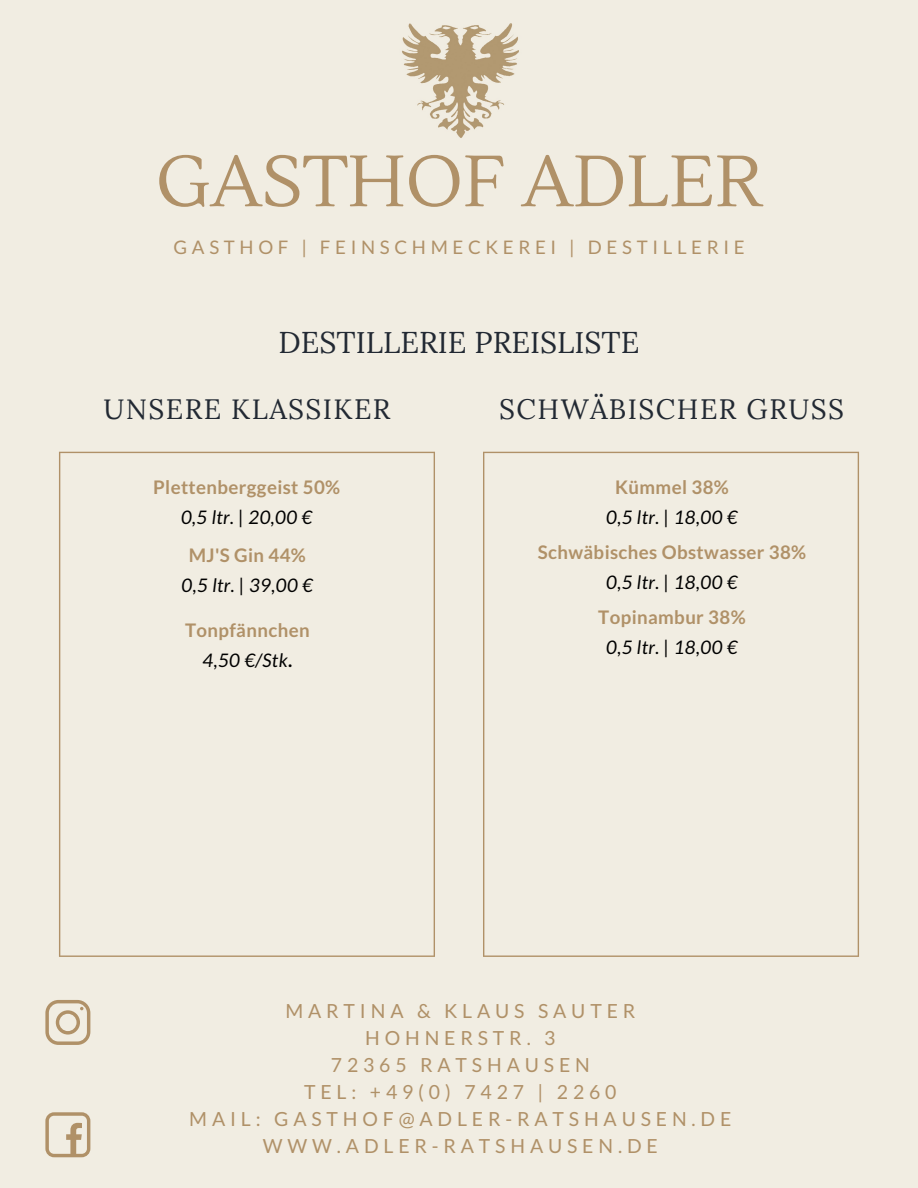
<style>
.page{position:relative;width:918px;height:1188px;background:#f1ede2}
.page>*{position:absolute;margin:0;border:0;box-sizing:border-box;transform-origin:0 0}
.t1{font:72px "Lustria";color:#b09168}
.t2{font:30px "Lora";color:#222933}
.t3{font:28.05px "Lora";letter-spacing:.05em;color:#222933}
.t4{font:19.5px "Lato";letter-spacing:.25em;color:#b09168}
.t5{font:700 18.75px "Lato";letter-spacing:.02em;color:#b09168}
.t6{font:italic 18.75px "Lato";letter-spacing:.02em;color:#000}
.t7{font:18.75px "Lato";letter-spacing:.25em;color:#b09168}
.s1{font-weight:700;font-style:normal}
</style>
<div class="page">
<svg style="left:59px;top:452px;width:376px;height:505px"></svg>
<svg style="left:483px;top:452px;width:376px;height:505px"></svg>
<svg style="left:45px;top:1000px;width:45px;height:45px"></svg>
<svg style="left:45px;top:1112px;width:45px;height:45px"></svg>
<img style="left:402px;top:24px;width:117px;height:114px">
<p class="t1" style="left:156px;top:137px;width:609px">GASTHOF ADLER</p>
<p class="t7" style="left:174px;top:235px;width:573px">GASTHOF | FEINSCHMECKEREI | DESTILLERIE</p>
<p class="t2" style="left:279px;top:323px;width:362px">DESTILLERIE PREISLISTE</p>
<p class="t3" style="left:103px;top:391px;width:289px">UNSERE KLASSIKER</p>
<p class="t3" style="left:499px;top:391px;width:346px">SCHWÄBISCHER GRUSS</p>
<p class="t5" style="left:153px;top:475px;width:189px">Plettenberggeist 50%</p>
<p class="t6" style="left:181px;top:505px;width:133px">0,5 ltr. | 20,00 €</p>
<p class="t5" style="left:189px;top:544px;width:119px">MJ'S Gin 44%</p>
<p class="t6" style="left:182px;top:574px;width:133px">0,5 ltr. | 39,00 €</p>
<p class="t5" style="left:185px;top:619px;width:126px">Tonpfännchen</p>
<p class="t6" style="left:202px;top:649px;width:91px">4,50 €/Stk<span class="s1">.</span></p>
<p class="t5" style="left:615px;top:475px;width:115px">Kümmel 38%</p>
<p class="t6" style="left:606px;top:505px;width:133px">0,5 ltr. | 18,00 €</p>
<p class="t5" style="left:538px;top:540px;width:270px">Schwäbisches Obstwasser 38%</p>
<p class="t6" style="left:606px;top:571px;width:133px">0,5 ltr. | 18,00 €</p>
<p class="t5" style="left:598px;top:605px;width:149px">Topinambur 38%</p>
<p class="t6" style="left:606px;top:636px;width:133px">0,5 ltr. | 18,00 €</p>
<p class="t4" style="left:285px;top:999px;width:351px">MARTINA &amp; KLAUS SAUTER</p>
<p class="t4" style="left:365px;top:1026px;width:192px">HOHNERSTR. 3</p>
<p class="t4" style="left:331px;top:1053px;width:260px">72365 RATSHAUSEN</p>
<p class="t4" style="left:304px;top:1079px;width:314px">TEL: +49(0) 7427 | 2260</p>
<p class="t4" style="left:189px;top:1106px;width:544px">MAIL: GASTHOF@ADLER-RATSHAUSEN.DE</p>
<p class="t4" style="left:263px;top:1133px;width:396px">WWW.ADLER-RATSHAUSEN.DE</p>
</div>
